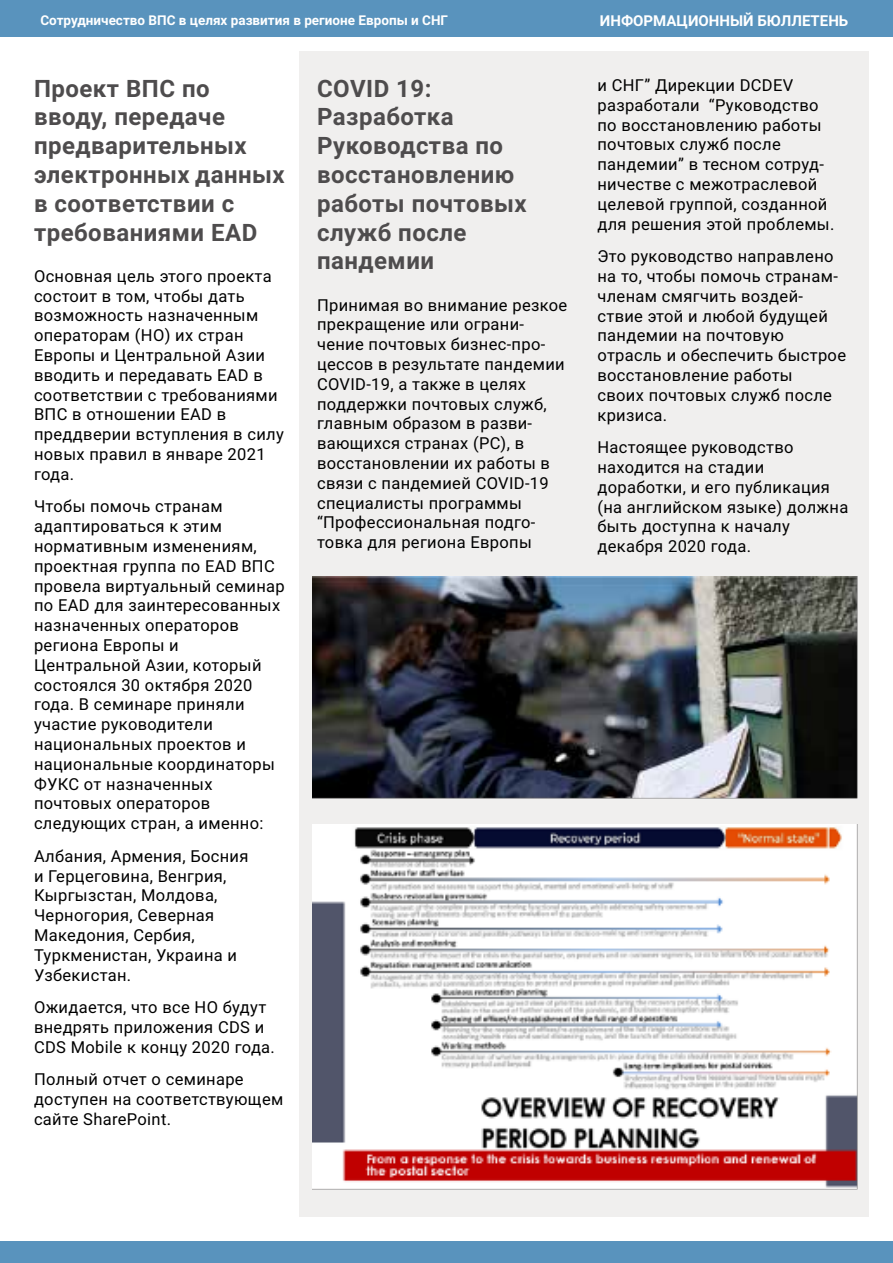
<style>
.page{position:relative;width:893px;height:1263px;background:#fff}
.page>*{position:absolute;margin:0;border:0;box-sizing:border-box;transform-origin:0 0}
.t1{font:700 24px/28.8px "Roboto";letter-spacing:.02em;color:#4e4c4d}
.t2{font:16.5px/19.8px "Roboto";letter-spacing:.02em;color:#000}
.t3{font:700 15px "Roboto";color:#fff}
.t4{font:700 13.5px "Roboto";color:#fff}
</style>
<div class="page">
<div style="left:0;top:1242px;width:893px;height:21px;background:#5993bd"></div>
<div style="left:0;top:0;width:893px;height:36px;background:#5993bd"></div>
<div style="left:300px;top:51px;width:569px;height:1165px;background:#f0efee"></div>
<img style="left:313px;top:577px;width:545px;height:222px">
<img style="left:313px;top:824px;width:545px;height:366px">
<p class="t4" style="left:40px;top:10px;width:409px">Сотрудничество ВПС в целях развития в регионе Европы и СНГ</p>
<h1 class="t1" style="left:34px;top:73px;width:252px">Проект ВПС по вводу, передаче предварительных электронных данных в соответствии с требованиями EAD</h1>
<p class="t2" style="left:34px;top:265px;width:251px">Основная цель этого проекта состоит в том, чтобы дать возможность назначенным операторам (НО) их стран<br>Европы и Центральной Азии вводить и передавать EAD в соответствии с требованиями<br>ВПС в отношении EAD в преддверии вступления в силу новых правил в январе 2021 года.</p>
<p class="t2" style="left:34px;top:496px;width:252px">Чтобы помочь странам адаптироваться к этим нормативным изменениям, проектная группа по EAD ВПС провела виртуальный семинар по EAD для заинтересованных назначенных операторов региона Европы и<br>Центральной Азии, который состоялся 30 октября 2020 года. В семинаре приняли участие руководители национальных проектов и национальные координаторы<br>ФУКС от назначенных почтовых операторов следующих стран, а именно:</p>
<p class="t2" style="left:34px;top:845px;width:216px">Албания, Армения, Босния и Герцеговина, Венгрия,<br>Кыргызстан, Молдова,<br>Черногория, Северная<br>Македония, Сербия,<br>Туркменистан, Украина и<br>Узбекистан.</p>
<p class="t2" style="left:34px;top:997px;width:242px">Ожидается, что все НО будут внедрять приложения CDS и<br>CDS Mobile к концу 2020 года.</p>
<p class="t2" style="left:34px;top:1069px;width:251px">Полный отчет о семинаре доступен на соответствующем сайте SharePoint.</p>
<h1 class="t1" style="left:317px;top:73px;width:211px">COVID 19:<br>Разработка<br>Руководства по восстановлению работы почтовых служб после пандемии</h1>
<p class="t2" style="left:317px;top:294px;width:252px">Принимая во внимание резкое прекращение или ограни&shy;чение почтовых бизнес-про&shy;цессов в результате пандемии<br>COVID-19, а также в целях поддержки почтовых служб, главным образом в разви&shy;вающихся странах (РС), в восстановлении их работы в связи с пандемией COVID-19 специалисты программы “Профессиональная подго&shy;товка для региона Европы</p>
<p class="t3" style="left:600px;top:10px;width:250px">ИНФОРМАЦИОННЫЙ БЮЛЛЕТЕНЬ</p>
<p class="t2" style="left:597px;top:75px;width:238px">и СНГ” Дирекции DCDEV разработали “Руководство по восстановлению работы почтовых служб после пандемии” в тесном сотруд&shy;ничестве с межотраслевой целевой группой, созданной для решения этой проблемы.</p>
<p class="t2" style="left:597px;top:246px;width:250px">Это руководство направлено на то, чтобы помочь странам&shy;членам смягчить воздей&shy;ствие этой и любой будущей пандемии на почтовую отрасль и обеспечить быстрое восстановление работы<br>своих почтовых служб после кризиса.</p>
<p class="t2" style="left:597px;top:437px;width:252px">Настоящее руководство находится на стадии доработки, и его публикация (на английском языке) должна быть доступна к началу декабря 2020 года.</p>
</div>
